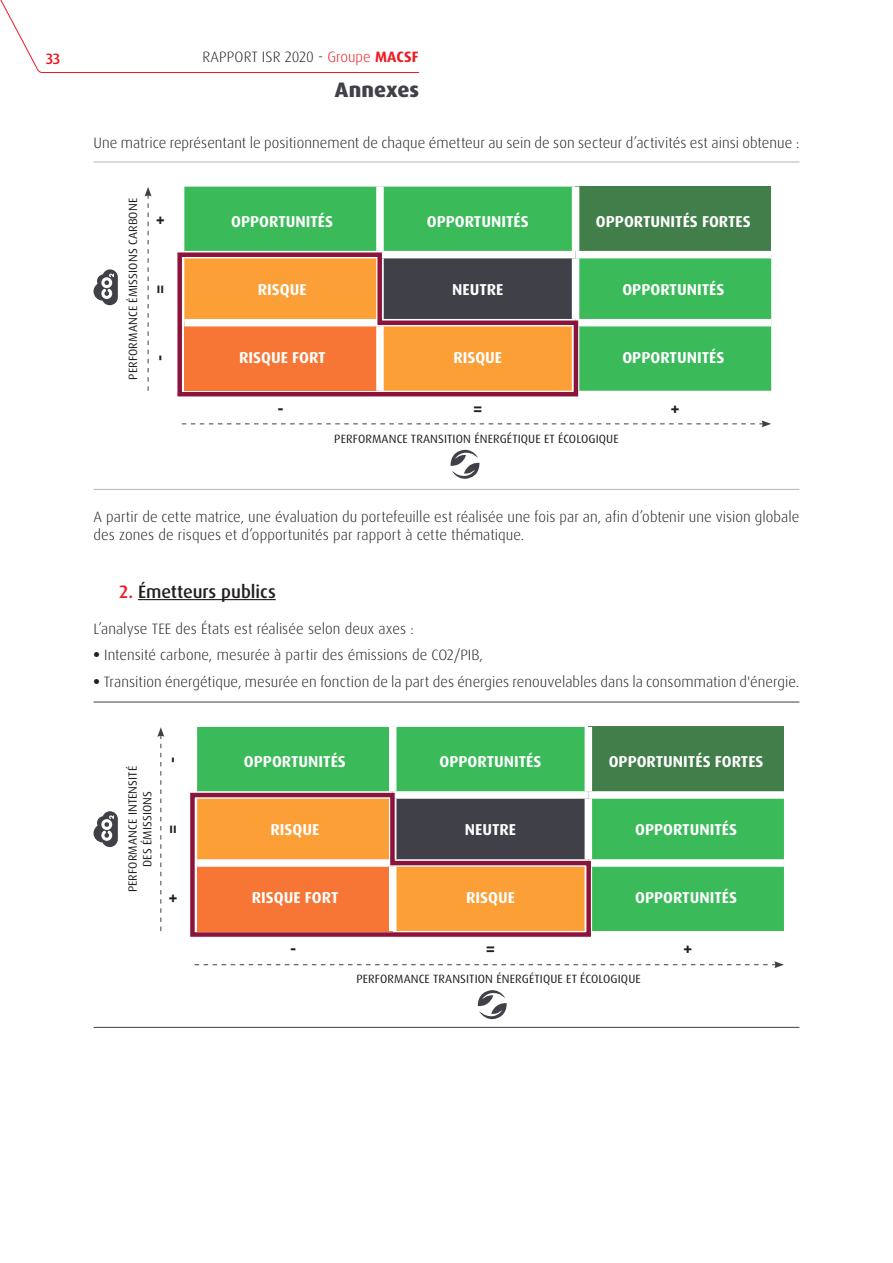
<style>
.page{position:relative;width:893px;height:1263px;background:#fff}
.page>*{position:absolute;margin:0;border:0;box-sizing:border-box;transform-origin:0 0}
.t1{font:800 21px "Dax OT";letter-spacing:.005em;color:#404048}
.t2{font:500 18px "Dax OT";letter-spacing:-.005em;color:#241f1f}
.t3{font:700 17.55px "Dax OT";color:#241f1f}
.t4{font:700 15.75px "Dax OT";color:#fff}
.t5{font:300 15px/18px "Dax OT";letter-spacing:.005em;color:#241f1f}
.t6{font:500 15px "Dax OT";color:#ef1923}
.t7{font:12px/14.4px "Dax OT";letter-spacing:.01em;color:#241f1f;text-align:center}
.s1{color:#ef1923}
.s2{font-weight:700;color:#ef1923}
.s3{font-weight:800}
</style>
<div class="page">
<hr style="left:138px;top:599px;width:138px;height:1px;background:#241f1f">
<hr style="left:94px;top:489px;width:705px;height:1px;background:#b5b5b6">
<hr style="left:94px;top:1027px;width:705px;height:1px;background:#404048">
<hr style="left:94px;top:162px;width:705px;height:1px;background:#b5b5b6">
<hr style="left:94px;top:702px;width:705px;height:1px;background:#404048">
<svg style="left:182px;top:420px;width:589px;height:7px"></svg>
<svg style="left:195px;top:961px;width:589px;height:7px"></svg>
<svg style="left:145px;top:187px;width:7px;height:204px"></svg>
<svg style="left:157px;top:727px;width:7px;height:204px"></svg>
<div style="left:184px;top:187px;width:587px;height:204px;background:#3bba5a"></div>
<div style="left:576px;top:187px;width:195px;height:68px;background:#427e49"></div>
<div style="left:376px;top:187px;width:8px;height:64px;background:#fff"></div>
<div style="left:572px;top:187px;width:7px;height:64px;background:#fff"></div>
<div style="left:576px;top:251px;width:195px;height:7px;background:#fff"></div>
<div style="left:576px;top:319px;width:195px;height:7px;background:#fff"></div>
<div style="left:197px;top:727px;width:587px;height:204px;background:#3bba5a"></div>
<div style="left:588px;top:727px;width:196px;height:68px;background:#427e49"></div>
<div style="left:389px;top:727px;width:7px;height:64px;background:#fff"></div>
<div style="left:585px;top:727px;width:7px;height:64px;background:#fff"></div>
<div style="left:588px;top:791px;width:196px;height:8px;background:#fff"></div>
<div style="left:588px;top:859px;width:196px;height:8px;background:#fff"></div>
<svg style="left:177px;top:250px;width:403px;height:147px"></svg>
<svg style="left:190px;top:790px;width:403px;height:147px"></svg>
<svg style="left:94px;top:269px;width:24px;height:36px"></svg>
<svg style="left:94px;top:811px;width:24px;height:36px"></svg>
<svg style="left:450px;top:449px;width:30px;height:30px"></svg>
<svg style="left:477px;top:990px;width:30px;height:29px"></svg>
<svg style="left:0;top:0;width:420px;height:73px"></svg>
<p class="t6" style="left:46px;top:49px;width:16px">33</p>
<p class="t5" style="left:203px;top:48px;width:218px">RAPPORT ISR 2020 - <span class="s1">Groupe</span> <span class="s2">MACSF</span></p>
<h1 class="t1" style="left:335px;top:76px;width:86px">Annexes</h1>
<p class="t5" style="left:94px;top:134px;width:707px">Une matrice représentant le positionnement de chaque émetteur au sein de son secteur d’activités est ainsi obtenue :</p>
<p class="t7" style="left:126px;top:380px;width:183px;rotate:-90deg">PERFORMANCE ÉMISSIONS CARBONE</p>
<p class="t3" style="left:149px;top:225px;width:11px;rotate:-90deg">+</p>
<p class="t3" style="left:149px;top:293px;width:11px;rotate:-90deg">=</p>
<p class="t3" style="left:149px;top:361px;width:8px;rotate:-90deg">-</p>
<p class="t4" style="left:231px;top:211px;width:103px">OPPORTUNITÉS</p>
<p class="t4" style="left:427px;top:211px;width:103px">OPPORTUNITÉS</p>
<p class="t4" style="left:596px;top:211px;width:156px">OPPORTUNITÉS FORTES</p>
<p class="t4" style="left:258px;top:279px;width:50px">RISQUE</p>
<p class="t4" style="left:452px;top:279px;width:53px">NEUTRE</p>
<p class="t4" style="left:622px;top:279px;width:103px">OPPORTUNITÉS</p>
<p class="t4" style="left:239px;top:347px;width:88px">RISQUE FORT</p>
<p class="t4" style="left:453px;top:347px;width:50px">RISQUE</p>
<p class="t4" style="left:622px;top:347px;width:103px">OPPORTUNITÉS</p>
<p class="t3" style="left:277px;top:398px;width:8px">-</p>
<p class="t3" style="left:473px;top:398px;width:11px">=</p>
<p class="t7" style="left:334px;top:431px;width:286px">PERFORMANCE TRANSITION ÉNERGÉTIQUE ET ÉCOLOGIQUE</p>
<p class="t3" style="left:670px;top:398px;width:11px">+</p>
<p class="t5" style="left:94px;top:508px;width:707px">A partir de cette matrice, une évaluation du portefeuille est réalisée une fois par an, afin d’obtenir une vision globale des zones de risques et d’opportunités par rapport à cette thématique.</p>
<p class="t2" style="left:119px;top:580px;width:158px"><span class="s1">2.</span> Émetteurs publics</p>
<p class="t5" style="left:94px;top:620px;width:322px">L’analyse TEE des États est réalisée selon deux axes :</p>
<p class="t5" style="left:94px;top:646px;width:391px"><span class="s3">•</span> Intensité carbone, mesurée à partir des émissions de CO2/PIB,</p>
<p class="t5" style="left:94px;top:673px;width:707px"><span class="s3">•</span> Transition énergétique, mesurée en fonction de la part des énergies renouvelables dans la consommation d'énergie.</p>
<p class="t7" style="left:126px;top:892px;width:128px;rotate:-90deg">PERFORMANCE INTENSITÉ<br>DES ÉMISSIONS</p>
<p class="t3" style="left:162px;top:763px;width:8px;rotate:-90deg">-</p>
<p class="t3" style="left:162px;top:834px;width:11px;rotate:-90deg">=</p>
<p class="t3" style="left:162px;top:903px;width:11px;rotate:-90deg">+</p>
<p class="t4" style="left:244px;top:751px;width:103px">OPPORTUNITÉS</p>
<p class="t4" style="left:440px;top:751px;width:103px">OPPORTUNITÉS</p>
<p class="t4" style="left:609px;top:751px;width:156px">OPPORTUNITÉS FORTES</p>
<p class="t4" style="left:270px;top:820px;width:50px">RISQUE</p>
<p class="t4" style="left:465px;top:820px;width:53px">NEUTRE</p>
<p class="t4" style="left:635px;top:820px;width:103px">OPPORTUNITÉS</p>
<p class="t4" style="left:252px;top:888px;width:88px">RISQUE FORT</p>
<p class="t4" style="left:466px;top:888px;width:50px">RISQUE</p>
<p class="t4" style="left:635px;top:888px;width:103px">OPPORTUNITÉS</p>
<p class="t3" style="left:290px;top:938px;width:8px">-</p>
<p class="t3" style="left:486px;top:938px;width:11px">=</p>
<p class="t7" style="left:356px;top:972px;width:286px">PERFORMANCE TRANSITION ÉNERGÉTIQUE ET ÉCOLOGIQUE</p>
<p class="t3" style="left:683px;top:938px;width:11px">+</p>
</div>
